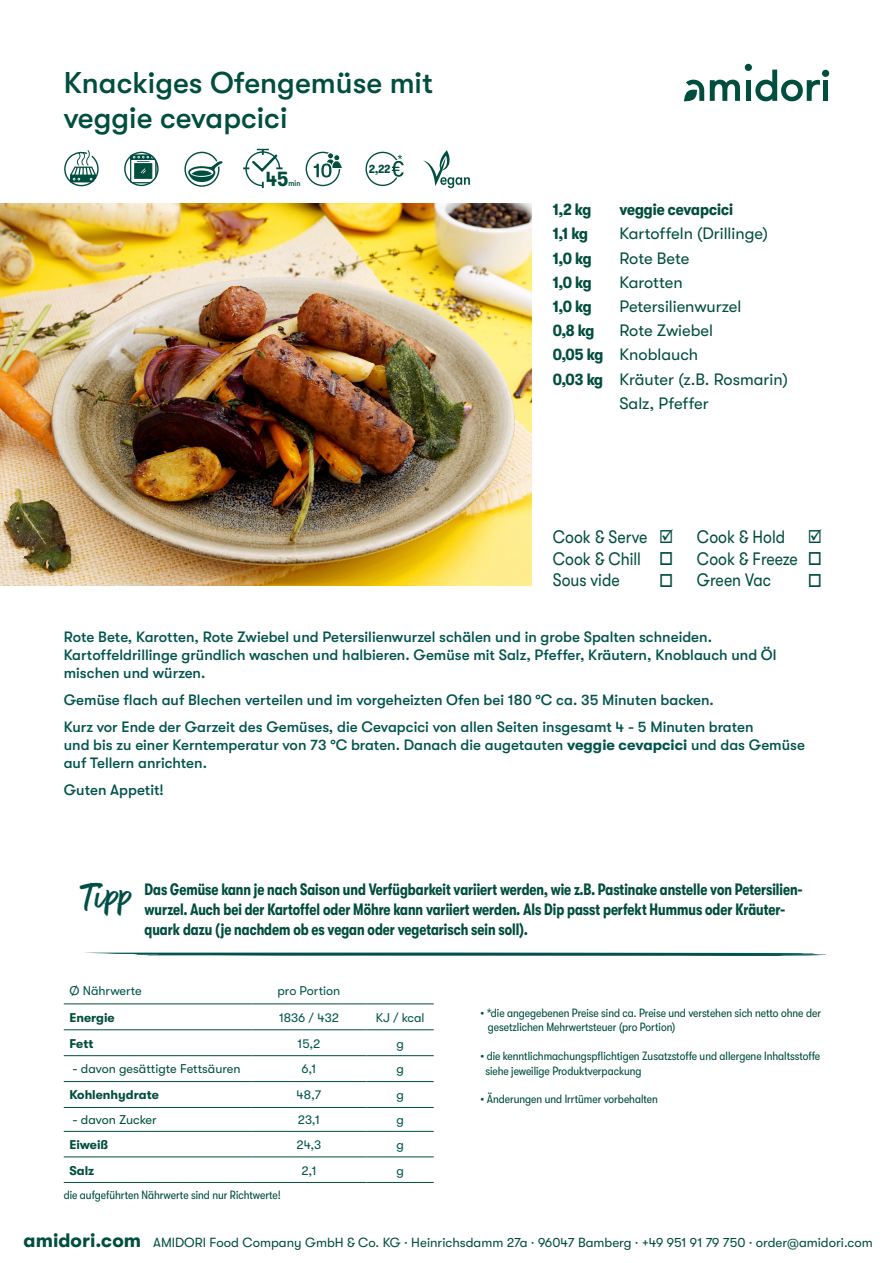
<style>
.page{position:relative;width:893px;height:1263px;background:#fff}
.page>*{position:absolute;margin:0;border:0;box-sizing:border-box;transform-origin:0 0}
.t1{font:48px "Better Times";color:#004e46}
.t2{font:500 30px "GT Walsheim Pro";color:#004e3e}
.t3{font:700 condensed 21px "GT Walsheim Pro";color:#004e3e}
.t4{font:18px "GT Walsheim Pro";color:#004e3e;scale:.88 1}
.t5{font:700 condensed 16.5px/19.8px "GT Walsheim Pro";color:#004e3e;scale:.88 1}
.t6{font:16.5px/24.2px "GT Walsheim Pro";color:#004e3e}
.t7{font:700 condensed 16.5px "GT Walsheim Pro";color:#004e3e}
.Zubereitung{font:500 15px "GT Walsheim Pro";color:#00544d}
.t8{font:13.2px "GT Walsheim Pro";color:#004e3e}
.t9{font:12.6px "GT Walsheim Pro";color:#00544d}
.t10{font:12.6px "GT Walsheim Pro";color:#004e3e}
.t11{font:700 12.6px "GT Walsheim Pro";color:#004e3e}
.t12{font:condensed 12px/14.4px "GT Walsheim Pro";color:#004e3e}
.t13{font:700 condensed 12px "GT Walsheim Pro";color:#004e3e}
.t14{font:500 condensed 8.4px "GT Walsheim Pro";color:#004e3e}
.s1{font-weight:700}
.s2{font-weight:700;font-size:19.5px}
</style>
<div class="page">
<svg style="left:710px;top:80px;width:30px;height:21px"></svg>
<div style="left:746px;top:80px;width:5px;height:21px;background:#004e3e"></div>
<div style="left:822px;top:70px;width:7px;height:7px;background:#004e3e;border-radius:50%"></div>
<svg style="left:755px;top:70px;width:65px;height:31px"></svg>
<div style="left:745px;top:64px;width:7px;height:7px;background:#004e3e;border-radius:50%"></div>
<div style="left:823px;top:80px;width:5px;height:21px;background:#004e3e"></div>
<svg style="left:684px;top:80px;width:20px;height:21px"></svg>
<img style="left:0;top:203px;width:531px;height:383px">
<hr style="left:64px;top:1003px;width:187px;height:1px;background:#004e3e">
<hr style="left:251px;top:1003px;width:116px;height:1px;background:#004e3e">
<hr style="left:367px;top:1003px;width:67px;height:1px;background:#004e3e">
<hr style="left:64px;top:1029px;width:187px;height:1px;background:#004e3e">
<hr style="left:251px;top:1029px;width:116px;height:1px;background:#004e3e">
<hr style="left:367px;top:1029px;width:67px;height:1px;background:#004e3e">
<hr style="left:64px;top:1055px;width:187px;height:1px;background:#004e3e">
<hr style="left:251px;top:1055px;width:116px;height:1px;background:#004e3e">
<hr style="left:367px;top:1055px;width:67px;height:1px;background:#004e3e">
<hr style="left:64px;top:1081px;width:187px;height:1px;background:#004e3e">
<hr style="left:251px;top:1081px;width:116px;height:1px;background:#004e3e">
<hr style="left:367px;top:1081px;width:67px;height:1px;background:#004e3e">
<hr style="left:64px;top:1107px;width:187px;height:1px;background:#004e3e">
<hr style="left:251px;top:1107px;width:116px;height:1px;background:#004e3e">
<hr style="left:367px;top:1107px;width:67px;height:1px;background:#004e3e">
<hr style="left:64px;top:1131px;width:187px;height:1px;background:#004e3e">
<hr style="left:251px;top:1131px;width:116px;height:1px;background:#004e3e">
<hr style="left:367px;top:1131px;width:67px;height:1px;background:#004e3e">
<hr style="left:64px;top:1156px;width:187px;height:1px;background:#004e3e">
<hr style="left:251px;top:1156px;width:116px;height:1px;background:#004e3e">
<hr style="left:367px;top:1156px;width:67px;height:1px;background:#004e3e">
<hr style="left:64px;top:1182px;width:187px;height:1px;background:#004e3e">
<hr style="left:251px;top:1182px;width:116px;height:1px;background:#004e3e">
<hr style="left:367px;top:1182px;width:67px;height:1px;background:#004e3e">
<svg style="left:93px;top:953px;width:733px;height:3px;background:#2c6f6b"></svg>
<svg style="left:184px;top:152px;width:39px;height:35px"></svg>
<svg style="left:191px;top:170px;width:21px;height:6px"></svg>
<svg style="left:243px;top:149px;width:40px;height:39px"></svg>
<div style="left:306px;top:152px;width:34px;height:34px;border:1px solid #004e3e;border-radius:50%"></div>
<div style="left:327px;top:152px;width:7px;height:7px;border:1px solid #fff;border-radius:50%"></div>
<svg style="left:313px;top:153px;width:30px;height:26px"></svg>
<svg style="left:365px;top:151px;width:40px;height:36px"></svg>
<svg style="left:124px;top:152px;width:35px;height:34px"></svg>
<svg style="left:64px;top:150px;width:35px;height:37px"></svg>
<svg style="left:423px;top:150px;width:47px;height:38px"></svg>
<p class="t2" style="left:64px;top:66px;width:371px">Knackiges Ofengemüse mit</p>
<p class="t2" style="left:64px;top:100px;width:225px">veggie cevapcici</p>
<p class="t3" style="left:266px;top:167px;width:24px">45</p>
<p class="t14" style="left:288px;top:178px;width:13px">min</p>
<p class="t13" style="left:369px;top:162px;width:23px">2,22</p>
<p class="t7" style="left:553px;top:200px;width:40px">1,2 kg</p>
<p class="t7" style="left:553px;top:225px;width:37px">1,1 kg</p>
<p class="t7" style="left:553px;top:249px;width:40px">1,0 kg</p>
<p class="t7" style="left:553px;top:273px;width:40px">1,0 kg</p>
<p class="t7" style="left:553px;top:297px;width:40px">1,0 kg</p>
<p class="t7" style="left:553px;top:321px;width:43px">0,8 kg</p>
<p class="t7" style="left:553px;top:345px;width:52px">0,05 kg</p>
<p class="t7" style="left:553px;top:370px;width:52px">0,03 kg</p>
<p class="t7" style="left:619px;top:200px;width:115px">veggie cevapcici</p>
<p class="t6" style="left:619px;top:222px;width:150px">Kartoffeln (Drillinge)</p>
<p class="t6" style="left:619px;top:246px;width:72px">Rote Bete</p>
<p class="t6" style="left:619px;top:270px;width:65px">Karotten</p>
<p class="t6" style="left:619px;top:294px;width:123px">Petersilienwurzel<br>Rote Zwiebel</p>
<p class="t6" style="left:619px;top:343px;width:80px">Knoblauch</p>
<p class="t6" style="left:619px;top:367px;width:170px">Kräuter (z.B. Rosmarin)<br>Salz, Pfeffer</p>
<p class="t4" style="left:553px;top:527px;width:109px">Cook &amp; Serve</p>
<p class="t4" style="left:553px;top:549px;width:102px">Cook &amp; Chill</p>
<p class="t4" style="left:553px;top:570px;width:78px">Sous vide</p>
<p class="t4" style="left:697px;top:527px;width:102px">Cook &amp; Hold</p>
<p class="t4" style="left:697px;top:549px;width:116px">Cook &amp; Freeze</p>
<p class="t4" style="left:697px;top:570px;width:86px">Green Vac</p>
<p class="Zubereitung" style="left:64px;top:629px;width:650px">Rote Bete, Karotten, Rote Zwiebel und Petersilienwurzel schälen und in grobe Spalten schneiden.</p>
<p class="Zubereitung" style="left:64px;top:647px;width:714px">Kartoffeldrillinge gründlich waschen und halbieren. Gemüse mit Salz, Pfeffer, Kräutern, Knoblauch und Öl</p>
<p class="Zubereitung" style="left:64px;top:665px;width:143px">mischen und würzen.</p>
<p class="Zubereitung" style="left:64px;top:692px;width:652px">Gemüse flach auf Blechen verteilen und im vorgeheizten Ofen bei 180 °C ca. 35 Minuten backen.</p>
<p class="Zubereitung" style="left:64px;top:719px;width:691px">Kurz vor Ende der Garzeit des Gemüses, die Cevapcici von allen Seiten insgesamt 4 - 5 Minuten braten</p>
<p class="Zubereitung" style="left:64px;top:737px;width:743px">und bis zu einer Kerntemperatur von 73 °C braten. Danach die augetauten <span class="s1">veggie cevapcici</span> und das Gemüse</p>
<p class="Zubereitung" style="left:64px;top:755px;width:145px">auf Tellern anrichten.</p>
<p class="Zubereitung" style="left:64px;top:782px;width:102px">Guten Appetit!</p>
<p class="t1" style="left:81px;top:869px;width:53px">Tipp</p>
<p class="t5" style="left:145px;top:880px;width:749px">Das Gemüse kann je nach Saison und Verfügbarkeit variiert werden, wie z.B. Pastinake anstelle von Petersilien&shy;wurzel. Auch bei der Kartoffel oder Möhre kann variiert werden. Als Dip passt perfekt Hummus oder Kräuter&shy;quark dazu (je nachdem ob es vegan oder vegetarisch sein soll).</p>
<p class="t9" style="left:69px;top:984px;width:74px">Ø Nährwerte</p>
<p class="t9" style="left:277px;top:984px;width:64px">pro Portion</p>
<p class="t11" style="left:69px;top:1010px;width:47px">Energie</p>
<p class="t9" style="left:279px;top:1010px;width:61px">1836 / 432</p>
<p class="t9" style="left:376px;top:1010px;width:50px">KJ / kcal</p>
<p class="t11" style="left:69px;top:1036px;width:26px">Fett</p>
<p class="t9" style="left:298px;top:1036px;width:24px">15,2</p>
<p class="t9" style="left:396px;top:1036px;width:9px">g</p>
<p class="t10" style="left:73px;top:1062px;width:169px">- davon gesättigte Fettsäuren</p>
<p class="t9" style="left:301px;top:1062px;width:16px">6,1</p>
<p class="t9" style="left:396px;top:1062px;width:9px">g</p>
<p class="t11" style="left:69px;top:1088px;width:91px">Kohlenhydrate</p>
<p class="t9" style="left:297px;top:1088px;width:26px">48,7</p>
<p class="t9" style="left:396px;top:1088px;width:9px">g</p>
<p class="t10" style="left:73px;top:1113px;width:86px">- davon Zucker</p>
<p class="t9" style="left:298px;top:1113px;width:23px">23,1</p>
<p class="t9" style="left:396px;top:1113px;width:9px">g</p>
<p class="t11" style="left:69px;top:1137px;width:40px">Eiweiß</p>
<p class="t9" style="left:297px;top:1137px;width:26px">24,3</p>
<p class="t9" style="left:396px;top:1137px;width:9px">g</p>
<p class="t11" style="left:69px;top:1163px;width:26px">Salz</p>
<p class="t9" style="left:301px;top:1163px;width:17px">2,1</p>
<p class="t9" style="left:396px;top:1163px;width:9px">g</p>
<p class="t12" style="left:64px;top:1187px;width:219px">die aufgeführten Nährwerte sind nur Richtwerte!</p>
<p class="t12" style="left:488px;top:1006px;width:335px;text-indent:-7px">• *die angegebenen Preise sind ca. Preise und verstehen sich netto ohne der gesetzlichen Mehrwertsteuer (pro Portion)</p>
<p class="t12" style="left:485px;top:1049px;width:336px;text-indent:-5px">• die kenntlichmachungspflichtigen Zusatzstoffe und allergene Inhaltsstoffe siehe jeweilige Produktverpackung</p>
<p class="t12" style="left:480px;top:1092px;width:179px">• Änderungen und Irrtümer vorbehalten</p>
<p class="t8" style="left:24px;top:1235px;width:851px"><span class="s2">amidori.com</span> AMIDORI Food Company GmbH &amp; Co. KG · Heinrichsdamm 27a · 96047 Bamberg · +49 951 91 79 750 · order@amidori.com</p>
</div>
